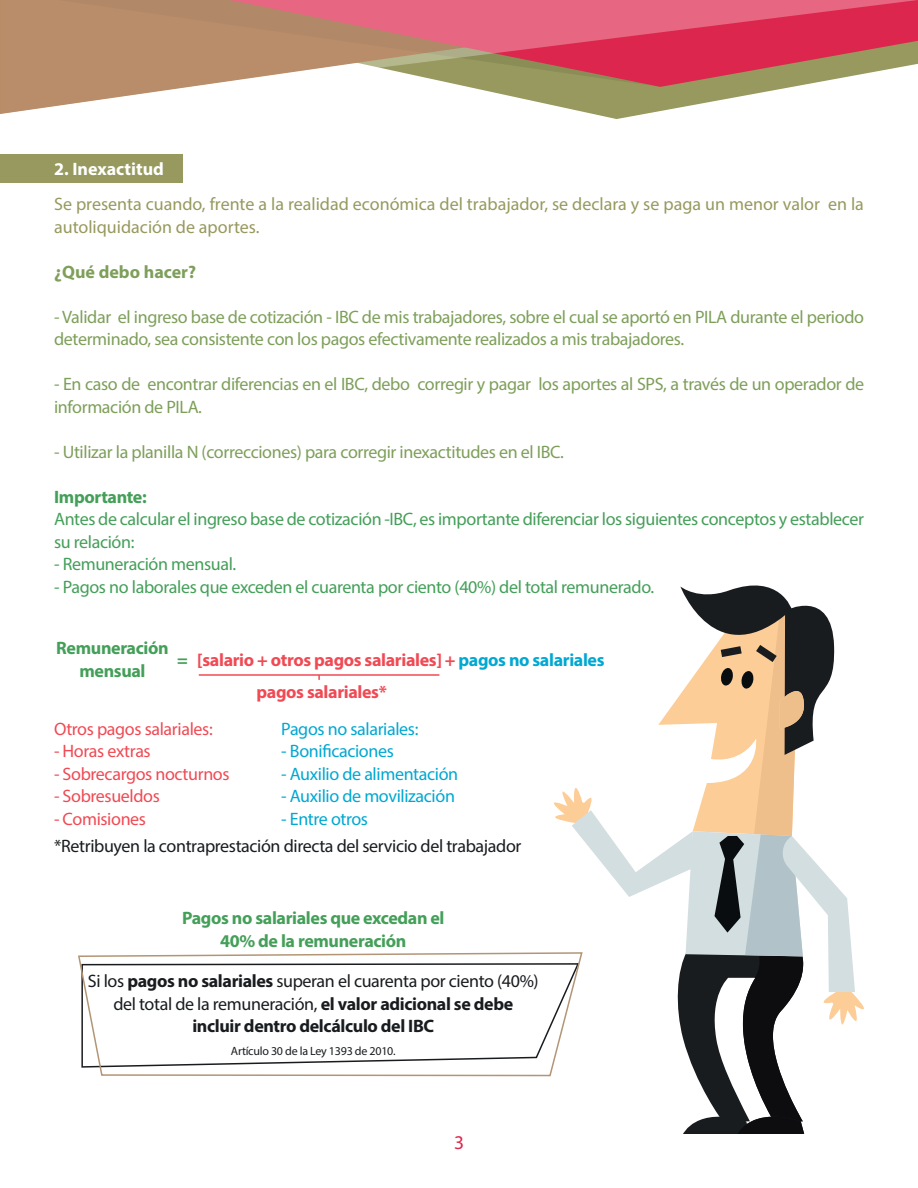
<style>
.page{position:relative;width:918px;height:1188px;background:#fff}
.page>*{position:absolute;margin:0;border:0;box-sizing:border-box;transform-origin:0 0}
.t1{font:19.5px "Myriad Pro";color:#dd264d}
.t2{font:18px/22.5px "Myriad Pro";letter-spacing:-.02em;color:#7e9f5a}
.t3{font:18px/22.5px "Myriad Pro";letter-spacing:-.02em;color:#449f59}
.t4{font:18px "Myriad Pro";letter-spacing:-.02em;color:#191c1f}
.t5{font:18px/22.5px "Myriad Pro";color:#97995e}
.t6{font:18px "Myriad Pro";letter-spacing:-.02em;color:#00a8d2}
.t7{font:700 18px "Myriad Pro";letter-spacing:-.02em;color:#449f59}
.t8{font:18px "Myriad Pro";letter-spacing:-.02em;color:#f04a54}
.t9{font:700 18px "Myriad Pro";letter-spacing:-.02em;color:#f04a54}
.t10{font:700 18px "Myriad Pro";letter-spacing:-.02em;color:#191c1f}
.t11{font:700 18px "Myriad Pro";color:#7e9f5a}
.t12{font:700 18px "Myriad Pro";color:#fff}
.t13{font:12px "Myriad Pro";letter-spacing:-.02em;color:#191c1f}
.s1{color:#00a8d2}
.s2{font-weight:700}
</style>
<div class="page">
<div style="left:0;top:154px;width:183px;height:28px;background:#97995e"></div>
<svg style="left:0;top:0;width:918px;height:115px"></svg>
<hr style="left:199px;top:674px;width:240px;height:2px;background:#f04a54">
<svg style="left:78px;top:952px;width:459px;height:125px"></svg>
<svg style="left:537px;top:585px;width:327px;height:549px"></svg>
<p class="t12" style="left:54px;top:157px;width:111px">2. Inexactitud</p>
<p class="t5" style="left:54px;top:193px;width:811px">Se presenta cuando, frente a la realidad económica del trabajador, se declara y se paga un menor valor en la autoliquidación de aportes.</p>
<p class="t11" style="left:54px;top:260px;width:144px">¿Qué debo hacer?</p>
<p class="t2" style="left:54px;top:305px;width:811px">- Validar el ingreso base de cotización - IBC de mis trabajadores, sobre el cual se aportó en PILA durante el periodo determinado, sea consistente con los pagos efectivamente realizados a mis trabajadores.</p>
<p class="t2" style="left:54px;top:373px;width:812px">- En caso de encontrar diferencias en el IBC, debo corregir y pagar los aportes al SPS, a través de un operador de información de PILA.</p>
<p class="t2" style="left:54px;top:440px;width:511px">- Utilizar la planilla N (correcciones) para corregir inexactitudes en el IBC.</p>
<p class="t7" style="left:54px;top:485px;width:94px">Importante:</p>
<p class="t3" style="left:54px;top:508px;width:812px">Antes de calcular el ingreso base de cotización -IBC, es importante diferenciar los siguientes conceptos y establecer su relación:</p>
<p class="t3" style="left:54px;top:553px;width:184px">- Remuneración mensual.</p>
<p class="t3" style="left:54px;top:575px;width:602px">- Pagos no laborales que exceden el cuarenta por ciento (40%) del total remunerado.</p>
<p class="t7" style="left:56px;top:637px;width:114px">Remuneración</p>
<p class="t7" style="left:79px;top:659px;width:68px">mensual</p>
<p class="t7" style="left:177px;top:648px;width:12px">=</p>
<p class="t9" style="left:197px;top:648px;width:409px">[salario + otros pagos salariales] + <span class="s1">pagos no salariales</span></p>
<p class="t9" style="left:257px;top:681px;width:132px">pagos salariales*</p>
<p class="t8" style="left:54px;top:718px;width:160px">Otros pagos salariales:</p>
<p class="t8" style="left:54px;top:740px;width:98px">- Horas extras</p>
<p class="t8" style="left:54px;top:763px;width:177px">- Sobrecargos nocturnos</p>
<p class="t8" style="left:54px;top:785px;width:107px">- Sobresueldos</p>
<p class="t8" style="left:54px;top:808px;width:94px">- Comisiones</p>
<p class="t6" style="left:281px;top:718px;width:139px">Pagos no salariales:</p>
<p class="t6" style="left:281px;top:740px;width:114px">- Bonificaciones</p>
<p class="t6" style="left:281px;top:763px;width:178px">- Auxilio de alimentación</p>
<p class="t6" style="left:281px;top:785px;width:175px">- Auxilio de movilización</p>
<p class="t6" style="left:281px;top:808px;width:88px">- Entre otros</p>
<p class="t4" style="left:54px;top:834px;width:469px">*Retribuyen la contraprestación directa del servicio del trabajador</p>
<p class="t7" style="left:182px;top:906px;width:264px">Pagos no salariales que excedan el</p>
<p class="t7" style="left:220px;top:929px;width:188px">40% de la remuneración</p>
<p class="t4" style="left:88px;top:970px;width:452px">Si los <span class="s2">pagos no salariales</span> superan el cuarenta por ciento (40%)</p>
<p class="t4" style="left:113px;top:993px;width:401px">del total de la remuneración, <span class="s2">el valor adicional se debe</span></p>
<p class="t10" style="left:192px;top:1014px;width:243px">incluir dentro delcálculo del IBC</p>
<p class="t13" style="left:231px;top:1043px;width:166px">Artículo 30 de la Ley 1393 de 2010.</p>
<p class="t1" style="left:454px;top:1130px;width:12px">3</p>
</div>
